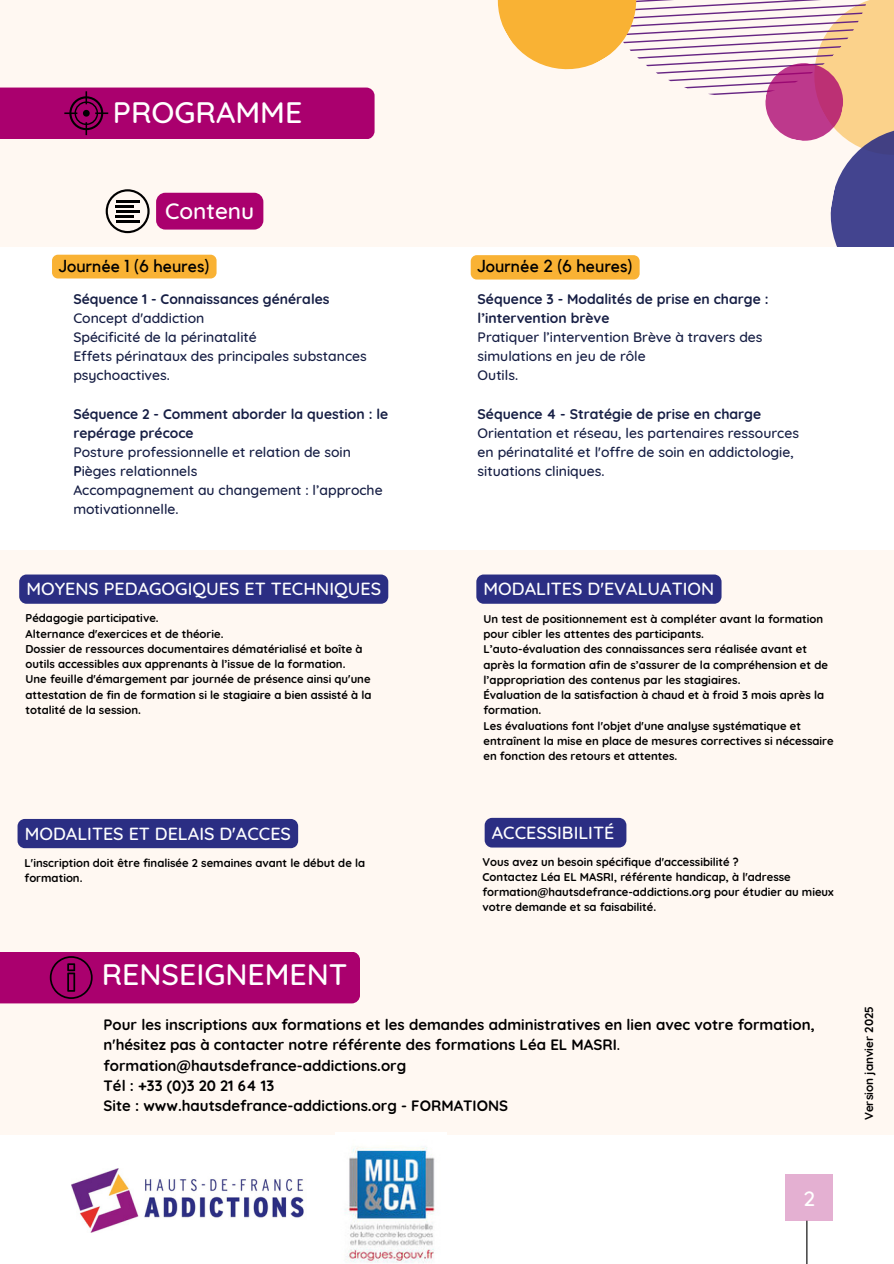
<style>
.page{position:relative;width:894px;height:1264px;background:#fff}
.page>*{position:absolute;margin:0;border:0;box-sizing:border-box;transform-origin:0 0}
.t1{font:500 30.15px "Quicksand";color:#fff}
.t2{font:500 22.5px "Quicksand";color:#fff}
.t3{font:500 21px "Quicksand";color:#fff}
.t4{font:500 17.85px "Quicksand";color:#fff}
.t5{font:17.25px "Kollektif";color:#000}
.t6{font:700 15px/20.2px "Quicksand";color:#000}
.t7{font:500 13.95px/19.2px "Quicksand";color:#161e44}
.t8{font:700 11.7px "Quicksand";color:#000}
.t9{font:700 11.25px/15.3px "Quicksand";color:#000}
.s1{font-weight:700}
.s2{font-weight:500}
</style>
<div class="page">
<div style="left:0;top:0;width:893px;height:1263px;background:#fff8f2"></div>
<div style="left:0;top:1134px;width:893px;height:129px;background:#fff"></div>
<img style="left:72px;top:1168px;width:232px;height:64px">
<div style="left:0;top:951px;width:360px;height:52px;background:#aa006e"></div>
<svg style="left:50px;top:956px;width:43px;height:42px"></svg>
<div style="left:0;top:88px;width:374px;height:51px;background:#aa006e"></div>
<svg style="left:64px;top:91px;width:44px;height:44px"></svg>
<hr style="left:806px;top:1220px;width:1px;height:43px;background:#000">
<div style="left:785px;top:1174px;width:47px;height:46px;background:#e4b0d2"></div>
<svg style="left:106px;top:189px;width:43px;height:44px"></svg>
<hr style="left:116px;top:220px;width:24px;height:2px;background:#000">
<div style="left:0;top:247px;width:893px;height:302px;background:#fff"></div>
<div style="left:156px;top:193px;width:107px;height:36px;background:#aa006e;border-radius:9px"></div>
<div style="left:52px;top:255px;width:164px;height:23px;background:#f9b234;border-radius:6px"></div>
<svg style="left:470px;top:0;width:423px;height:280px"></svg>
<img style="left:336px;top:1132px;width:110px;height:131px">
<div style="left:18px;top:819px;width:280px;height:29px;background:#2b2e83"></div>
<div style="left:19px;top:574px;width:369px;height:29px;background:#2b2e83"></div>
<div style="left:476px;top:574px;width:245px;height:29px;background:#2b2e83"></div>
<div style="left:484px;top:817px;width:142px;height:30px;background:#2b2e83"></div>
<p class="t1" style="left:113px;top:93px;width:191px">PROGRAMME</p>
<p class="t2" style="left:165px;top:196px;width:91px">Contenu</p>
<h3 class="t5" style="left:59px;top:258px;width:152px">Journée 1 (6 heures)</h3>
<p class="t5" style="left:477px;top:258px;width:156px">Journée 2 (6 heures)</p>
<p class="t7" style="left:73px;top:289px;width:295px"><span class="s1">Séquence 1 - Connaissances générales<br></span>Concept d'addiction<br>Spécificité de la périnatalité<br>Effets périnataux des principales substances psychoactives.</p>
<p class="t7" style="left:73px;top:404px;width:316px"><span class="s1">Séquence 2 - Comment aborder la question : le repérage précoce<br></span>Posture professionnelle et relation de soin<br><span class="s1">P</span>ièges relationnels<br>Accompagnement au changement : l’approche motivationnelle.</p>
<h1 class="t7" style="left:477px;top:289px;width:292px"><span class="s1">Séquence 3 - Modalités de prise en charge : l’intervention brève<br></span>Pratiquer l’intervention Brève à travers des simulations en jeu de rôle<br>Outils.</h1>
<p class="t7" style="left:477px;top:404px;width:323px"><span class="s1">Séquence 4 - Stratégie de prise en charge </span>Orientation et réseau, les partenaires ressources en périnatalité et l'offre de soin en addictologie, situations cliniques.</p>
<h5 class="t4" style="left:26px;top:577px;width:356px">MOYENS PEDAGOGIQUES ET TECHNIQUES</h5>
<h3 class="t4" style="left:483px;top:577px;width:232px">MODALITES D'EVALUATION</h3>
<p class="t9" style="left:483px;top:610px;width:341px">Un test de positionnement est à compléter avant la formation pour cibler les attentes des participants.</p>
<p class="t9" style="left:483px;top:641px;width:346px">L’auto-évaluation des connaissances sera réalisée avant et après la formation afin de s’assurer de la compréhension et de l’appropriation des contenus par les stagiaires.</p>
<p class="t9" style="left:483px;top:687px;width:342px">Évaluation de la satisfaction à chaud et à froid 3 mois après la formation.</p>
<p class="t9" style="left:483px;top:717px;width:352px">Les évaluations font l'objet d'une analyse systématique et entraînent la mise en place de mesures correctives si nécessaire en fonction des retours et attentes.</p>
<h5 class="t9" style="left:26px;top:610px;width:135px">Pédagogie participative.</h5>
<h5 class="t9" style="left:26px;top:625px;width:199px">Alternance d'exercices et de théorie.</h5>
<h4 class="t9" style="left:26px;top:641px;width:338px">Dossier de ressources documentaires dématérialisé et boîte à outils accessibles aux apprenants à l’issue de la formation.</h4>
<h5 class="t9" style="left:26px;top:671px;width:347px;text-align:justify">Une feuille d'émargement par journée de présence ainsi qu'une attestation de fin de formation si le stagiaire a bien assisté à la totalité de la session.</h5>
<p class="t4" style="left:25px;top:822px;width:268px">MODALITES ET DELAIS D'ACCES</p>
<h2 class="t9" style="left:25px;top:854px;width:342px">L'inscription doit être finalisée 2 semaines avant le début de la formation.</h2>
<p class="t1" style="left:102px;top:954px;width:247px">RENSEIGNEMENT</p>
<h3 class="t4" style="left:491px;top:821px;width:124px">ACCESSIBILITÉ</h3>
<p class="t9" style="left:482px;top:853px;width:258px">Vous avez un besoin spécifique d'accessibilité ?</p>
<p class="t9" style="left:482px;top:869px;width:352px">Contactez Léa EL MASRI, référente handicap, à l'adresse formation@hautsdefrance-addictions.org pour étudier au mieux votre demande et sa faisabilité.</p>
<p class="t6" style="left:104px;top:1014px;width:712px">Pour les inscriptions aux formations et les demandes administratives en lien avec votre formation, n'hésitez pas à contacter notre référente des formations Léa EL MASRI<span class="s2">. </span>formation@hautsdefrance-addictions.org<br>Tél : +33 (0)3 20 21 64 13<br>Site : www.hautsdefrance-addictions.org - FORMATIONS</p>
<h3 class="t3" style="left:803px;top:1184px;width:13px">2</h3>
<h3 class="t8" style="left:861px;top:1120px;width:116px;rotate:-90deg">Version janvier 2025</h3>
</div>
